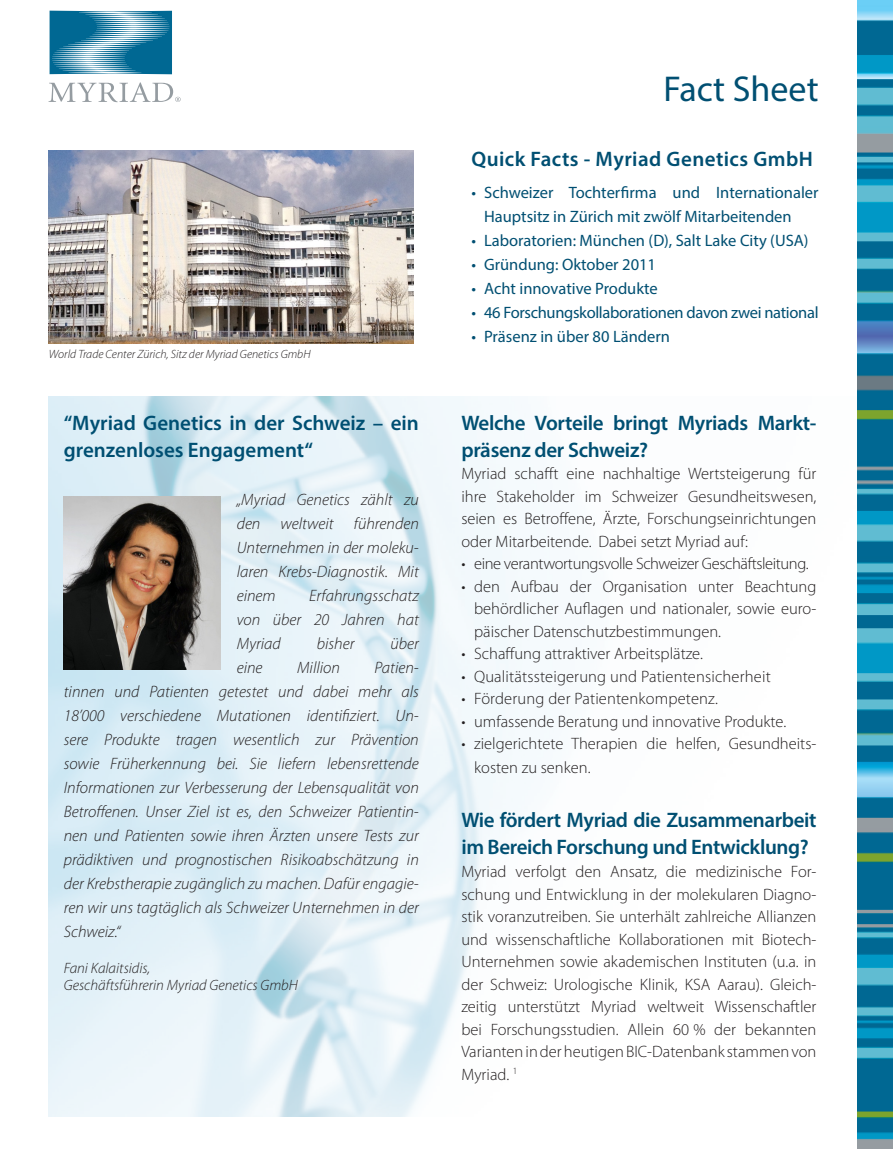
<style>
.page{position:relative;width:893px;height:1149px;background:#fff}
.page>*{position:absolute;margin:0;border:0;box-sizing:border-box;transform-origin:0 0}
.t1{font:36px "Myriad Pro";color:#004f72}
.Titel_1_14{font:600 21px/27px "Myriad Pro";letter-spacing:-.015em;color:#004f72}
.Titel_1_14-2{font:600 21px "Myriad Pro";letter-spacing:.02em;color:#004f72}
.Titel_1_14-3{font:300 16.5px/22.5px "Myriad Pro";color:#231f20;text-align:justify}
.t2{font:italic 300 16.5px/24px "Myriad Pro";color:#231f20;text-align:justify}
.t3{font:16.5px/24px "Myriad Pro";color:#004f72}
.Titel_1_14-4{font:300 16.5px "Myriad Pro";letter-spacing:-.025em;color:#231f20}
.t4{font:16.5px "Myriad Pro";letter-spacing:-.02em;color:#004f72}
.t5{font:italic 300 15px "Myriad Pro";color:#231f20}
.t6{font:italic 300 12px "Myriad Pro";color:#231f20}
</style>
<div class="page">
<img style="left:48px;top:396px;width:499px;height:719px">
<img style="left:64px;top:496px;width:156px;height:173px">
<img style="left:49px;top:150px;width:364px;height:193px">
<svg style="left:49px;top:82px;width:132px;height:20px"></svg>
<svg style="left:50px;top:11px;width:122px;height:63px;background:#438faf"></svg>
<img style="left:857px;top:0;width:36px;height:1148px">
<p class="t6" style="left:49px;top:347px;width:263px">World Trade Center Zürich, Sitz der Myriad Genetics GmbH</p>
<p class="Titel_1_14" style="left:64px;top:408px;width:357px">“Myriad Genetics in der Schweiz – ein grenzenloses Engagement“</p>
<p class="t2" style="left:237px;top:487px;width:184px">„Myriad Genetics zählt zu den weltweit führenden Unternehmen in der moleku&shy;laren Krebs-Diagnostik. Mit einem</p>
<p class="t2" style="left:237px;top:583px;width:184px;text-indent:73px">Erfahrungsschatz von über 20 Jahren hat Myriad</p>
<p class="t2" style="left:317px;top:631px;width:39px">bisher</p>
<p class="t2" style="left:390px;top:631px;width:30px">über</p>
<p class="t2" style="left:237px;top:655px;width:27px">eine</p>
<p class="t2" style="left:297px;top:655px;width:44px">Million</p>
<p class="t2" style="left:64px;top:655px;width:357px;text-indent:311px">Patien&shy;tinnen und Patienten getestet und dabei mehr als 18’000 verschiedene Mutationen identifiziert. Un&shy;sere Produkte tragen wesentlich zur Prävention sowie Früherkennung bei. Sie liefern lebensrettende Informationen zur Verbesserung der Lebensqualität von Betroffenen. Unser Ziel ist es, den Schweizer Patientin&shy;nen und Patienten sowie ihren Ärzten unsere Tests zur prädiktiven und prognostischen Risikoabschätzung in der Krebstherapie zugänglich zu machen. Dafür engagie&shy;ren wir uns tagtäglich als Schweizer Unternehmen in der Schweiz.“</p>
<p class="t5" style="left:64px;top:958px;width:88px">Fani Kalaitsidis,</p>
<p class="t5" style="left:64px;top:975px;width:236px">Geschäftsführerin Myriad Genetics GmbH</p>
<p class="t1" style="left:663px;top:66px;width:157px">Fact Sheet</p>
<p class="Titel_1_14-2" style="left:471px;top:146px;width:343px">Quick Facts - Myriad Genetics GmbH</p>
<p class="t3" style="left:484px;top:180px;width:336px;text-indent:-13px">• Schweizer Tochterfirma und Internationaler<br>Hauptsitz in Zürich mit zwölf Mitarbeitenden</p>
<p class="t3" style="left:471px;top:228px;width:339px">• Laboratorien: München (D), Salt Lake City (USA)</p>
<p class="t3" style="left:471px;top:252px;width:186px">• Gründung: Oktober 2011</p>
<p class="t3" style="left:471px;top:276px;width:188px">• Acht innovative Produkte</p>
<p class="t4" style="left:471px;top:302px;width:349px">• 46 Forschungskollaborationen davon zwei national</p>
<p class="t3" style="left:471px;top:324px;width:200px">• Präsenz in über 80 Ländern</p>
<p class="Titel_1_14" style="left:461px;top:408px;width:357px">Welche Vorteile bringt Myriads Markt&shy;präsenz der Schweiz?</p>
<p class="Titel_1_14-3" style="left:461px;top:462px;width:357px">Myriad schafft eine nachhaltige Wertsteigerung für ihre Stakeholder im Schweizer Gesundheitswesen, seien es Betroffene, Ärzte, Forschungseinrichtungen oder Mitarbeitende. Dabei setzt Myriad auf:</p>
<p class="Titel_1_14-4" style="left:461px;top:554px;width:349px">• eine verantwortungsvolle Schweizer Geschäftsleitung.</p>
<p class="Titel_1_14-3" style="left:474px;top:575px;width:344px;text-indent:-13px">• den Aufbau der Organisation unter Beachtung behördlicher Auflagen und nationaler, sowie euro&shy;päischer Datenschutzbestimmungen.</p>
<p class="Titel_1_14-3" style="left:461px;top:642px;width:243px">• Schaffung attraktiver Arbeitsplätze.</p>
<p class="Titel_1_14-3" style="left:461px;top:665px;width:311px">• Qualitätssteigerung und Patientensicherheit</p>
<p class="Titel_1_14-3" style="left:461px;top:687px;width:258px">• Förderung der Patientenkompetenz.</p>
<p class="Titel_1_14-3" style="left:461px;top:710px;width:326px">• umfassende Beratung und innovative Produkte.</p>
<p class="Titel_1_14-3" style="left:474px;top:732px;width:344px;line-height:24px;text-indent:-13px">• zielgerichtete Therapien die helfen, Gesundheits&shy;kosten zu senken.</p>
<p class="Titel_1_14" style="left:461px;top:806px;width:357px">Wie fördert Myriad die Zusammenarbeit im Bereich Forschung und Entwicklung?</p>
<p class="Titel_1_14-3" style="left:461px;top:860px;width:357px">Myriad verfolgt den Ansatz, die medizinische For&shy;schung und Entwicklung in der molekularen Diagno&shy;stik voranzutreiben. Sie unterhält zahlreiche Allianzen und wissenschaftliche Kollaborationen mit Biotech-Unternehmen sowie akademischen Instituten (u.a. in der Schweiz: Urologische Klinik, KSA Aarau). Gleich&shy;zeitig unterstützt Myriad weltweit Wissenschaftler bei Forschungsstudien. Allein 60 % der bekannten Varianten in der heutigen BIC-Datenbank stammen von Myriad. <sup>1</sup></p>
</div>
